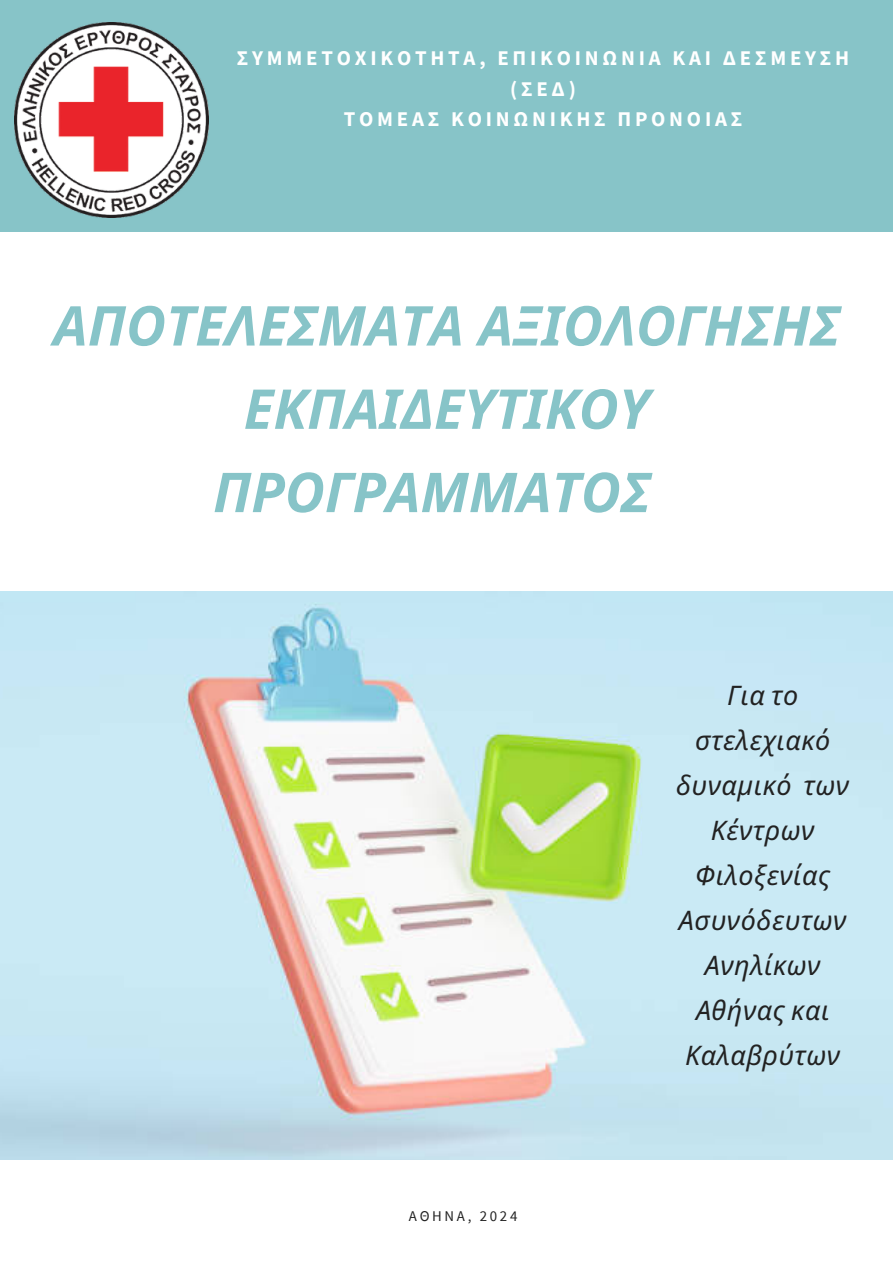
<style>
.page{position:relative;width:893px;height:1264px;background:#fff}
.page>*{position:absolute;margin:0;border:0;box-sizing:border-box;transform-origin:0 0}
.t1{font:italic 700 54.9px/83.2px "Noto Sans";color:#87c4c8;text-align:center}
.t2{font:italic 26.85px/45px "Noto Sans";letter-spacing:.02em;color:#222;text-align:center}
.t3{font:700 20.85px/30.3px "Source Sans Pro";letter-spacing:.18em;color:#fff;text-align:center}
.t4{font:14.85px "Source Sans Pro";letter-spacing:.18em;color:#222}
</style>
<div class="page">
<img style="left:0;top:591px;width:892px;height:568px">
<div style="left:0;top:0;width:892px;height:232px;background:#87c4c8"></div>
<img style="left:14px;top:22px;width:195px;height:195px">
<p class="t3" style="left:237px;top:43px;width:613px">ΣΥΜΜΕΤΟΧΙΚΟΤΗΤΑ, ΕΠΙΚΟΙΝΩΝΙΑ ΚΑΙ ΔΕΣΜΕΥΣΗ (ΣΕΔ)</p>
<p class="t3" style="left:344px;top:103px;width:400px">ΤΟΜΕΑΣ ΚΟΙΝΩΝΙΚΗΣ ΠΡΟΝΟΙΑΣ</p>
<p class="t1" style="left:53px;top:282px;width:788px">ΑΠΟΤΕΛΕΣΜΑΤΑ ΑΞΙΟΛΟΓΗΣΗΣ<br>ΕΚΠΑΙΔΕΥΤΙΚΟΥ<br>ΠΡΟΓΡΑΜΜΑΤΟΣ</p>
<p class="t4" style="left:409px;top:1206px;width:110px">ΑΘΗΝΑ, 2024</p>
<p class="t2" style="left:676px;top:671px;width:175px">Για το στελεχιακό δυναμικό των<br>Κέντρων<br>Φιλοξενίας<br>Ασυνόδευτων<br>Ανηλίκων<br>Αθήνας και<br>Καλαβρύτων</p>
</div>
